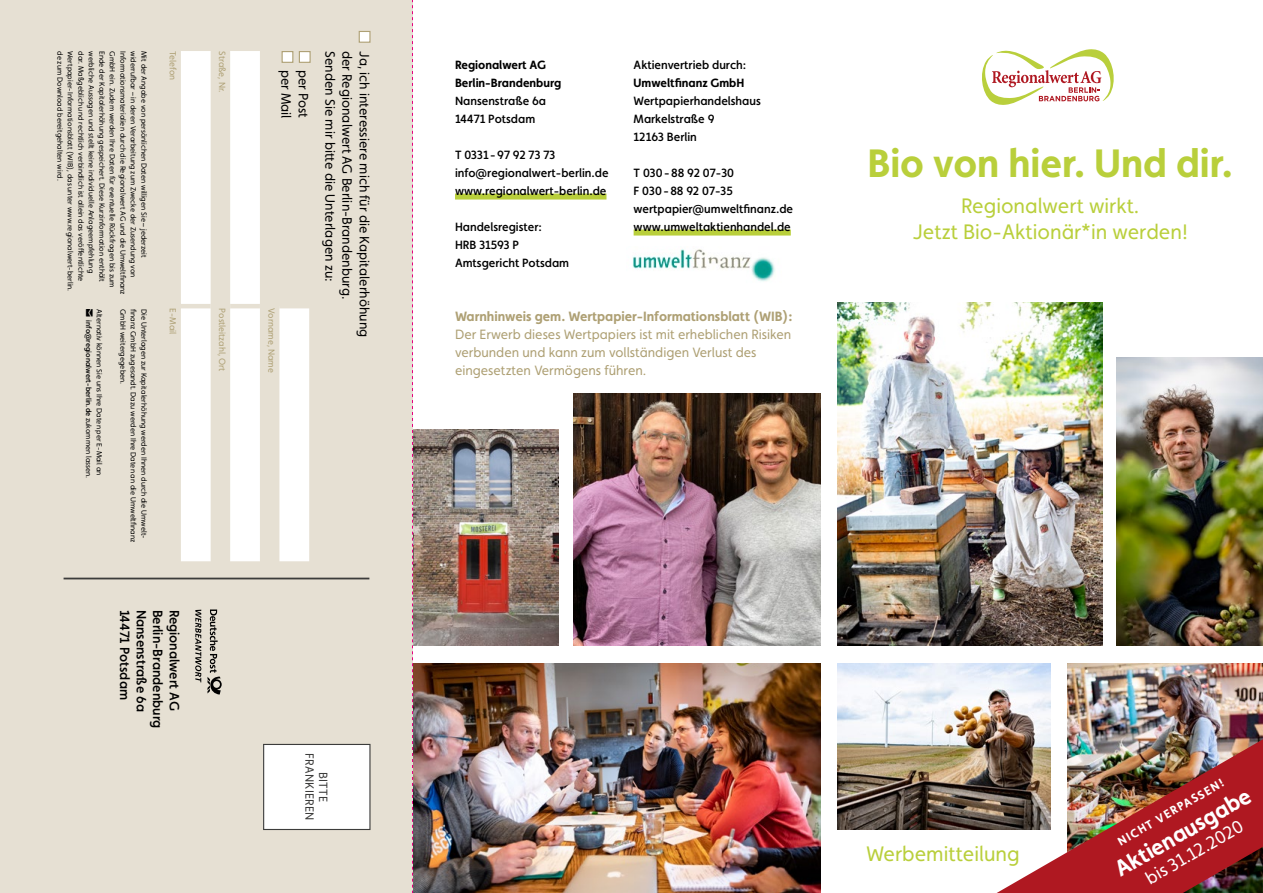
<style>
.page{position:relative;width:1263px;height:893px;background:#fff}
.page>*{position:absolute;margin:0;border:0;box-sizing:border-box;transform-origin:0 0}
.t1{font:700 39.75px "Faricy New";color:#b9cf3b}
.t2{font:700 22.5px "Faricy New";color:#fff}
.Subtitle{font:21px/25.5px "Faricy New";color:#b9cf3b;text-align:center}
.t3{font:18px "Faricy New";color:#fff}
.Marginale{font:13.5px/18px "Faricy New";color:#aea074}
.Fließtext{font:13.5px "Faricy New";color:#000}
.Fließtext-2{font:500 13.5px "Faricy New";color:#000}
.Marginale-2{font:500 12px/18px "Faricy New";color:#000}
.Marginale-3{font:700 12px/18px "Faricy New";color:#000}
.t4{font:12px/13.5px "Faricy New";letter-spacing:.02em;color:#3c3c3b;text-align:center}
.t5{font:700 12px "Faricy New";color:#fff}
.Fußnote{font:9px "Faricy New";color:#aea074}
.Fußnote-2{font:7.5px "Faricy New";color:#000}
.Fußnote-3{font:500 7.5px "Faricy New";color:#000}
.s1{font-weight:400}
.s2{font-weight:500}
.s3{font-weight:700}
</style>
<div class="page">
<svg style="left:982px;top:49px;width:132px;height:56px"></svg>
<img style="left:1117px;top:357px;width:146px;height:288px">
<img style="left:1068px;top:663px;width:195px;height:76px">
<img style="left:838px;top:302px;width:264px;height:343px">
<img style="left:838px;top:663px;width:212px;height:166px">
<div style="left:455px;top:194px;width:151px;height:6px;background:#b9cf3b"></div>
<div style="left:634px;top:230px;width:157px;height:6px;background:#b9cf3b"></div>
<img style="left:573px;top:393px;width:248px;height:252px">
<img style="left:413px;top:429px;width:145px;height:216px">
<img style="left:413px;top:663px;width:408px;height:230px">
<div style="left:0;top:0;width:412px;height:893px;background:#e6e0d3"></div>
<svg style="left:181px;top:51px;width:128px;height:510px;fill:#fff"></svg>
<hr style="left:279px;top:304px;width:30px;height:4px;background:#e6e0d3">
<hr style="left:260px;top:304px;width:19px;height:4px;background:#e6e0d3">
<hr style="left:230px;top:304px;width:30px;height:4px;background:#e6e0d3">
<hr style="left:211px;top:304px;width:19px;height:4px;background:#e6e0d3">
<hr style="left:181px;top:304px;width:30px;height:4px;background:#e6e0d3">
<div style="left:299px;top:51px;width:12px;height:12px;background:#fff;border:1px solid #aea074"></div>
<div style="left:282px;top:51px;width:11px;height:12px;background:#fff;border:1px solid #aea074"></div>
<div style="left:264px;top:744px;width:106px;height:85px;background:#fff"></div>
<div style="left:263px;top:744px;width:107px;height:86px;border:1px solid #3c3c3b"></div>
<div style="left:359px;top:31px;width:11px;height:12px;background:#fff;border:1px solid #aea074"></div>
<img style="left:632px;top:249px;width:143px;height:33px">
<svg style="left:207px;top:609px;width:15px;height:85px"></svg>
<svg style="left:195px;top:610px;width:6px;height:72px"></svg>
<hr style="left:64px;top:578px;width:305px;height:1px;background:#3c3c3b">
<img style="left:997px;top:739px;width:266px;height:154px">
<svg style="left:412px;top:0;width:1px;height:893px"></svg>
<p class="Fußnote-2" style="left:75px;top:51px;width:242px;rotate:90deg">Wertpapier-Informationsblatt (WIB), das unter www.regionalwert-berlin.</p>
<p class="Fußnote-2" style="left:85px;top:51px;width:232px;rotate:90deg">dar. Maßgeblich und rechtlich verbindlich ist allein das veröffentlichte</p>
<p class="Fußnote-2" style="left:96px;top:51px;width:223px;rotate:90deg">werbliche Aussagen und stellt keine individuelle Anlageempfehlung</p>
<p class="Fußnote-2" style="left:106px;top:51px;width:232px;rotate:90deg">Ende der Kapitalerhöhung gespeichert. Diese Kurzinformation enthält</p>
<p class="Fußnote-2" style="left:117px;top:51px;width:238px;rotate:90deg">GmbH ein. Zudem werden Ihre Daten für eventuelle Rückfragen bis zum</p>
<p class="Fußnote-2" style="left:127px;top:51px;width:245px;rotate:90deg">Informationsmaterialien durch die Regionalwert AG und die Umweltfinanz</p>
<p class="Fußnote-2" style="left:138px;top:51px;width:228px;rotate:90deg">widerrufbar – in deren Verarbeitung zum Zwecke der Zusendung von</p>
<p class="Fußnote-2" style="left:148px;top:51px;width:208px;rotate:90deg">Mit der Angabe von persönlichen Daten willigen Sie – jederzeit</p>
<p class="Fußnote-2" style="left:64px;top:51px;width:131px;rotate:90deg">de zum Download bereitgehalten wird.</p>
<p class="Fußnote-2" style="left:104px;top:309px;width:168px;rotate:90deg">Alternativ können Sie uns Ihre Daten per E-Mail an</p>
<p class="Fußnote-2" style="left:127px;top:309px;width:77px;rotate:90deg">GmbH weitergegeben.</p>
<p class="Fußnote-2" style="left:138px;top:309px;width:235px;rotate:90deg">finanz GmbH zugesandt. Dazu werden Ihre Daten an die Umweltfinanz</p>
<p class="Fußnote-2" style="left:148px;top:309px;width:231px;rotate:90deg">Die Unterlagen zur Kapitalerhöhung werden Ihnen durch die Umwelt-</p>
<p class="Fußnote-3" style="left:93px;top:320px;width:159px;rotate:90deg">info@regionalwert-berlin.de <span class="s1">zukommen lassen.</span></p>
<p class="Fußnote" style="left:178px;top:51px;width:31px;rotate:90deg">Telefon</p>
<p class="Fußnote" style="left:178px;top:308px;width:27px;rotate:90deg">E-Mail</p>
<p class="Fließtext-2" style="left:133px;top:609px;width:92px;rotate:90deg">14471 Potsdam</p>
<p class="Fließtext-2" style="left:149px;top:609px;width:104px;rotate:90deg">Nansenstraße 6a</p>
<p class="Fließtext-2" style="left:166px;top:609px;width:120px;rotate:90deg">Berlin-Brandenburg</p>
<p class="Fließtext-2" style="left:182px;top:609px;width:103px;rotate:90deg">Regionalwert AG</p>
<p class="Fußnote" style="left:228px;top:51px;width:43px;rotate:90deg">Straße, Nr.</p>
<p class="Fußnote" style="left:228px;top:308px;width:64px;rotate:90deg">Postleitzahl, Ort</p>
<p class="Fließtext" style="left:294px;top:70px;width:50px;rotate:90deg">per Mail</p>
<p class="Fließtext" style="left:311px;top:70px;width:50px;rotate:90deg">per Post</p>
<p class="Fußnote" style="left:277px;top:308px;width:66px;rotate:90deg">Vorname, Name</p>
<p class="Fließtext" style="left:355px;top:51px;width:250px;rotate:90deg">der Regionalwert AG Berlin-Brandenburg.</p>
<p class="Fließtext" style="left:372px;top:51px;width:288px;rotate:90deg">Ja, ich interessiere mich für die Kapitalerhöhung</p>
<p class="Fließtext" style="left:338px;top:51px;width:232px;rotate:90deg">Senden Sie mir bitte die Unterlagen zu:</p>
<p class="t4" style="left:330px;top:753px;width:69px;rotate:90deg">BITTE<br>FRANKIEREN</p>
<p class="Marginale-3" style="left:455px;top:56px;width:108px">Regionalwert AG<br>Berlin-Brandenburg<br><span class="s2">Nansenstraße 6a<br>14471 Potsdam</span></p>
<p class="Marginale-2" style="left:455px;top:146px;width:155px">T 0331-97 92 73 73 info@regionalwert-berlin.de www.regionalwert-berlin.de</p>
<p class="Marginale-2" style="left:455px;top:218px;width:116px">Handelsregister:<br>HRB 31593 P<br>Amtsgericht Potsdam</p>
<p class="Marginale-2" style="left:634px;top:56px;width:129px">Aktienvertrieb durch:<br><span class="s3">Umweltfinanz GmbH<br></span>Wertpapierhandelshaus<br>Markelstraße 9<br>12163 Berlin</p>
<p class="Marginale-2" style="left:634px;top:164px;width:161px">T 030-88 92 07-30<br>F 030-88 92 07-35 wertpapier@umweltfinanz.de www.umweltaktienhandel.de</p>
<p class="Marginale" style="left:455px;top:307px;width:339px"><span class="s3">Warnhinweis gem. Wertpapier-Informationsblatt (WIB):<br></span>Der Erwerb dieses Wertpapiers ist mit erheblichen Risiken verbunden und kann zum vollständigen Verlust des eingesetzten Vermögens führen.</p>
<h1 class="t1" style="left:867px;top:139px;width:367px">Bio von hier. Und dir.</h1>
<p class="Subtitle" style="left:913px;top:193px;width:277px">Regionalwert wirkt.<br>Jetzt Bio-Aktionär*in werden!</p>
<p class="Subtitle" style="left:866px;top:841px;width:155px">Werbemitteilung</p>
<p class="t5" style="left:1115px;top:836px;width:122px;rotate:-30deg">NICHT VERPASSEN!</p>
<p class="t2" style="left:1109px;top:858px;width:155px;rotate:-30deg">Aktienausgabe</p>
<p class="t3" style="left:1142px;top:870px;width:111px;rotate:-30deg">bis 31.12.2020</p>
</div>
